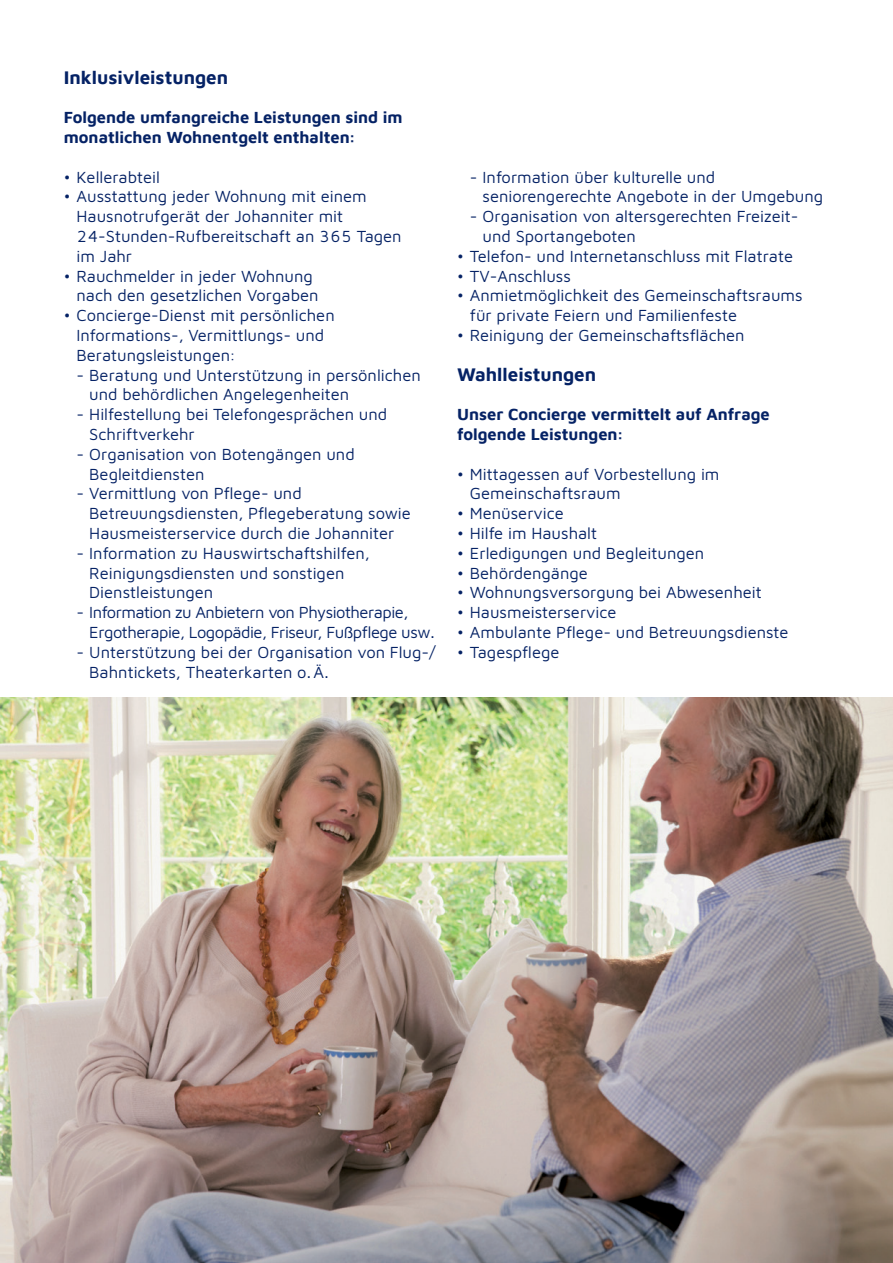
<style>
.page{position:relative;width:893px;height:1263px;background:#fff}
.page>*{position:absolute;margin:0;border:0;box-sizing:border-box;transform-origin:0 0}
.t1{font:700 18.75px "Maven Johanniter";color:#052265}
.t2{font:16.5px/19.8px "Maven Johanniter";color:#052265}
.t3{font:700 16.5px/19.8px "Maven Johanniter";color:#052265}
.t4{font:16.5px/19.8px "Maven Johanniter";letter-spacing:-.03em;color:#052265}
</style>
<div class="page">
<img style="left:0;top:697px;width:893px;height:566px">
<p class="t1" style="left:64px;top:64px;width:166px">Inklusivleistungen</p>
<p class="t3" style="left:64px;top:106px;width:340px">Folgende umfangreiche Leistungen sind im monatlichen Wohnentgelt enthalten:</p>
<p class="t2" style="left:64px;top:166px;width:98px">• Kellerabteil</p>
<p class="t2" style="left:77px;top:186px;width:327px;text-indent:-13px">• Ausstattung jeder Wohnung mit einem<br>Hausnotrufgerät der Johanniter mit<br>24-Stunden-Rufbereitschaft an 365 Tagen im Jahr</p>
<p class="t2" style="left:77px;top:265px;width:243px;text-indent:-13px">• Rauchmelder in jeder Wohnung nach den gesetzlichen Vorgaben</p>
<p class="t2" style="left:77px;top:305px;width:260px;text-indent:-13px">• Concierge-Dienst mit persönlichen<br>Informations-, Vermittlungs- und<br>Beratungsleistungen:</p>
<p class="t2" style="left:89px;top:364px;width:333px;text-indent:-13px">- Beratung und Unterstützung in persönlichen und behördlichen Angelegenheiten</p>
<p class="t2" style="left:89px;top:404px;width:299px;text-indent:-13px">- Hilfestellung bei Telefongesprächen und<br>Schriftverkehr</p>
<p class="t2" style="left:89px;top:443px;width:267px;text-indent:-13px">- Organisation von Botengängen und<br>Begleitdiensten</p>
<p class="t2" style="left:89px;top:483px;width:323px;text-indent:-13px">- Vermittlung von Pflege- und<br>Betreuungsdiensten, Pflegeberatung sowie<br>Hausmeisterservice durch die Johanniter</p>
<p class="t2" style="left:89px;top:542px;width:282px;text-indent:-13px">- Information zu Hauswirtschaftshilfen,<br>Reinigungsdiensten und sonstigen<br>Dienstleistungen</p>
<p class="t4" style="left:89px;top:602px;width:347px;text-indent:-13px">- Information zu Anbietern von Physiotherapie,<br>Ergotherapie, Logopädie, Friseur, Fußpflege usw.</p>
<p class="t2" style="left:89px;top:641px;width:348px;text-indent:-13px">- Unterstützung bei der Organisation von Flug-/<br>Bahntickets, Theaterkarten o.Ä.</p>
<p class="t2" style="left:483px;top:166px;width:342px;text-indent:-13px">- Information über kulturelle und seniorengerechte Angebote in der Umgebung</p>
<p class="t2" style="left:483px;top:206px;width:317px;text-indent:-13px">- Organisation von altersgerechten Freizeit&shy;und Sportangeboten</p>
<p class="t2" style="left:457px;top:245px;width:337px">• Telefon- und Internetanschluss mit Flatrate</p>
<p class="t2" style="left:457px;top:265px;width:115px">• TV-Anschluss</p>
<p class="t2" style="left:470px;top:285px;width:334px;text-indent:-13px">• Anmietmöglichkeit des Gemeinschaftsraums für private Feiern und Familienfeste</p>
<p class="t2" style="left:457px;top:324px;width:289px">• Reinigung der Gemeinschaftsflächen</p>
<p class="t1" style="left:457px;top:361px;width:141px">Wahlleistungen</p>
<p class="t3" style="left:457px;top:403px;width:314px">Unser Concierge vermittelt auf Anfrage folgende Leistungen:</p>
<p class="t2" style="left:470px;top:463px;width:251px;text-indent:-13px">• Mittagessen auf Vorbestellung im<br>Gemeinschaftsraum</p>
<p class="t2" style="left:457px;top:503px;width:108px">• Menüservice</p>
<p class="t2" style="left:457px;top:522px;width:142px">• Hilfe im Haushalt</p>
<p class="t2" style="left:457px;top:542px;width:249px">• Erledigungen und Begleitungen</p>
<p class="t2" style="left:457px;top:562px;width:132px">• Behördengänge</p>
<p class="t2" style="left:457px;top:582px;width:306px">• Wohnungsversorgung bei Abwesenheit</p>
<p class="t2" style="left:457px;top:602px;width:161px">• Hausmeisterservice</p>
<p class="t2" style="left:457px;top:621px;width:333px">• Ambulante Pflege- und Betreuungsdienste</p>
<p class="t2" style="left:457px;top:641px;width:104px">• Tagespflege</p>
</div>
